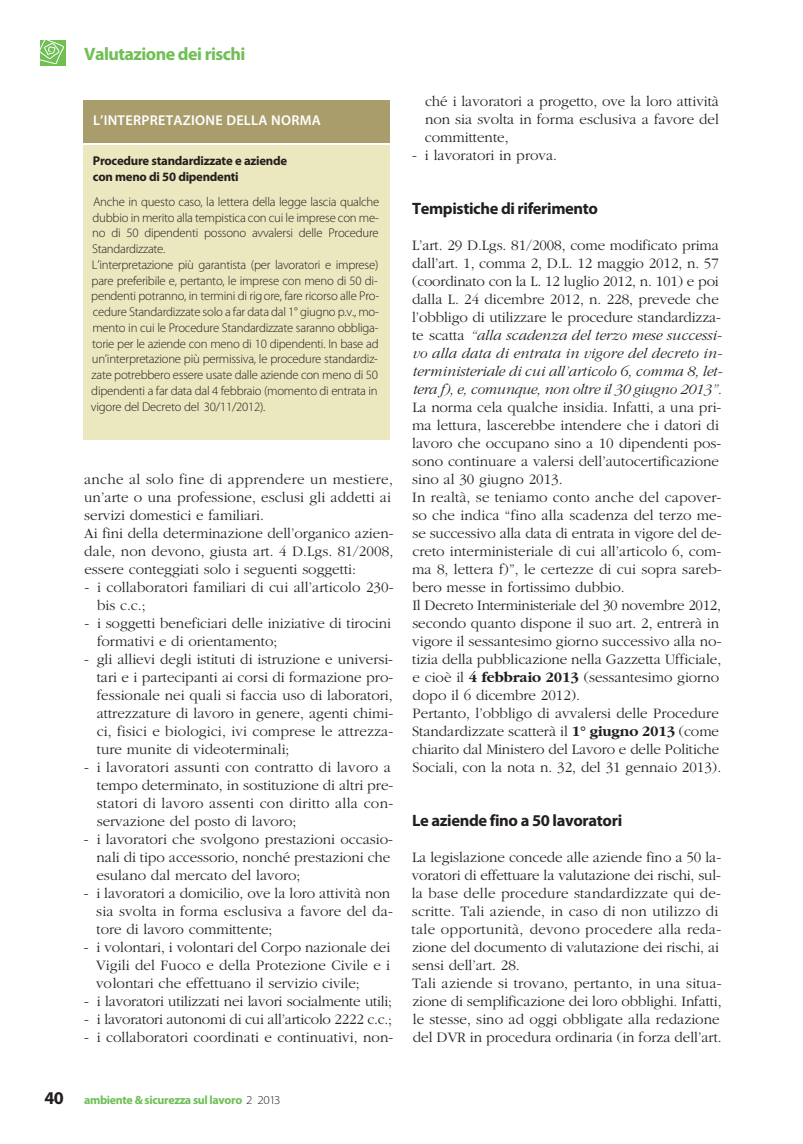
<style>
.page{position:relative;width:803px;height:1144px;background:#fff}
.page>*{position:absolute;margin:0;border:0;box-sizing:border-box;transform-origin:0 0}
.t1{font:700 18px "Myriad Pro";letter-spacing:-.03em;color:#6fbf54}
.t2{font:700 16.5px "Myriad Pro";letter-spacing:-.02em;color:#231f20}
.t3{font:300 15px/18px "Garamond";color:#231f20}
.t4{font:600 14.25px "Myriad Pro";letter-spacing:.02em;color:#fff}
.t5{font:300 12.75px/15.8px "Myriad Pro";letter-spacing:-.02em;color:#231f20}
.t6{font:700 12.75px/15.8px "Myriad Pro";letter-spacing:-.02em;color:#231f20}
.t7{font:700 12px "Myriad Pro";letter-spacing:-.03em;color:#6fbf54}
.s1{font-size:18px;color:#231f20}
.s2{font-weight:300;font-stretch:semi-expanded;color:#231f20}
.s3{font-style:italic}
.s4{font-weight:700}
</style>
<div class="page">
<div style="left:40px;top:40px;width:26px;height:26px;background:#6fbf54"></div>
<svg style="left:40px;top:40px;width:24px;height:24px"></svg>
<div style="left:83px;top:100px;width:307px;height:42px;background:#aa9d6c"></div>
<div style="left:83px;top:145px;width:307px;height:294px;background:#ebe7be"></div>
<p class="t1" style="left:84px;top:47px;width:163px">Valutazione dei rischi</p>
<p class="t4" style="left:93px;top:115px;width:229px">L’INTERPRETAZIONE DELLA NORMA</p>
<p class="t6" style="left:93px;top:154px;width:196px">Procedure standardizzate e aziende con meno di 50 dipendenti</p>
<p class="t5" style="left:91px;top:194px;width:290px">Anche in questo caso, la lettera della legge lascia qualche dubbio in merito alla tempistica con cui le imprese con me&shy;no di 50 dipendenti possono avvalersi delle Procedure Standardizzate.<br>L’interpretazione più garantista (per lavoratori e imprese) pare preferibile e, pertanto, le imprese con meno di 50 di&shy;pendenti potranno, in termini di rigore, fare ricorso alle Pro&shy;cedure Standardizzate solo a far data dal 1° giugno p.v., mo&shy;mento in cui le Procedure Standardizzate saranno obbliga&shy;torie per le aziende con meno di 10 dipendenti. In base ad un’interpretazione più permissiva, le procedure standardiz&shy;zate potrebbero essere usate dalle aziende con meno di 50 dipendenti a far data dal 4 febbraio (momento di entrata in vigore del Decreto del 30/11/2012).</p>
<p class="t3" style="left:84px;top:470px;width:311px">anche al solo fine di apprendere un mestiere, un’arte o una professione, esclusi gli addetti ai servizi domestici e familiari.<br>Ai fini della determinazione dell’organico azien&shy;dale, non devono, giusta art. 4 D.Lgs. 81/2008, essere conteggiati solo i seguenti soggetti:</p>
<p class="t3" style="left:97px;top:578px;width:298px;text-indent:-13px">- i collaboratori familiari di cui all’articolo 230- bis c.c.;</p>
<p class="t3" style="left:97px;top:614px;width:296px;text-indent:-13px">- i soggetti beneficiari delle iniziative di tirocini formativi e di orientamento;</p>
<p class="t3" style="left:97px;top:650px;width:298px;text-align:justify;text-indent:-13px">- gli allievi degli istituti di istruzione e universi&shy;tari e i partecipanti ai corsi di formazione pro&shy;fessionale nei quali si faccia uso di laboratori, attrezzature di lavoro in genere, agenti chimi&shy;ci, fisici e biologici, ivi comprese le attrezza&shy;ture munite di videoterminali;</p>
<p class="t3" style="left:97px;top:758px;width:298px;text-indent:-13px">- i lavoratori assunti con contratto di lavoro a tempo determinato, in sostituzione di altri pre&shy;statori di lavoro assenti con diritto alla con&shy;servazione del posto di lavoro;</p>
<p class="t3" style="left:96px;top:830px;width:298px;text-indent:-12px">- i lavoratori che svolgono prestazioni occasio&shy;nali di tipo accessorio, nonché prestazioni che esulano dal mercato del lavoro;</p>
<p class="t3" style="left:96px;top:884px;width:298px;text-indent:-13px">- i lavoratori a domicilio, ove la loro attività non sia svolta in forma esclusiva a favore del da&shy;tore di lavoro committente;</p>
<p class="t3" style="left:96px;top:938px;width:296px;text-align:justify;text-indent:-12px">- i volontari, i volontari del Corpo nazionale dei Vigili del Fuoco e della Protezione Civile e i volontari che effettuano il servizio civile;</p>
<p class="t3" style="left:84px;top:992px;width:309px">- i lavoratori utilizzati nei lavori socialmente utili;</p>
<p class="t3" style="left:84px;top:1010px;width:309px">- i lavoratori autonomi di cui all’articolo 2222 c.c.;</p>
<p class="t3" style="left:84px;top:1028px;width:311px">- i collaboratori coordinati e continuativi, non-</p>
<p class="t7" style="left:44px;top:1094px;width:238px"><span class="s1">40</span> ambiente &amp; sicurezza sul lavoro <span class="s2">2 2013</span></p>
<p class="t3" style="left:425px;top:92px;width:296px;text-align:justify">ché i lavoratori a progetto, ove la loro attività non sia svolta in forma esclusiva a favore del committente,</p>
<p class="t3" style="left:412px;top:146px;width:146px">- i lavoratori in prova.</p>
<p class="t2" style="left:412px;top:202px;width:187px">Tempistiche di riferimento</p>
<p class="t3" style="left:412px;top:236px;width:311px">L’art. 29 D.Lgs. 81/2008, come modificato prima dall’art. 1, comma 2, D.L. 12 maggio 2012, n. 57 (coordinato con la L. 12 luglio 2012, n. 101) e poi dalla L. 24 dicembre 2012, n. 228, prevede che l’obbligo di utilizzare le procedure standardizza&shy;te scatta <span class="s3">“alla scadenza del terzo mese successi&shy;vo alla data di entrata in vigore del decreto in&shy;terministeriale di cui all’articolo 6, comma 8, let&shy;tera f), e, comunque, non oltre il 30 giugno 2013”.</span></p>
<p class="t3" style="left:412px;top:398px;width:311px">La norma cela qualche insidia. Infatti, a una pri&shy;ma lettura, lascerebbe intendere che i datori di lavoro che occupano sino a 10 dipendenti pos&shy;sono continuare a valersi dell’autocertificazione sino al 30 giugno 2013.<br>In realtà, se teniamo conto anche del capover&shy;so che indica “fino alla scadenza del terzo me&shy;se successivo alla data di entrata in vigore del de&shy;creto interministeriale di cui all’articolo 6, com&shy;ma 8, lettera f)”, le certezze di cui sopra sareb&shy;bero messe in fortissimo dubbio.<br>Il Decreto Interministeriale del 30 novembre 2012, secondo quanto dispone il suo art. 2, entrerà in vigore il sessantesimo giorno successivo alla no&shy;tizia della pubblicazione nella Gazzetta Ufficiale, e cioè il <span class="s4">4 febbraio 2013</span> (sessantesimo giorno dopo il 6 dicembre 2012).<br>Pertanto, l’obbligo di avvalersi delle Procedure Standardizzate scatterà il <span class="s4">1° giugno 2013</span> (come chiarito dal Ministero del Lavoro e delle Politiche Sociali, con la nota n. 32, del 31 gennaio 2013).</p>
<p class="t2" style="left:412px;top:814px;width:212px">Le aziende fino a 50 lavoratori</p>
<p class="t3" style="left:412px;top:848px;width:312px">La legislazione concede alle aziende fino a 50 la&shy;voratori di effettuare la valutazione dei rischi, sul&shy;la base delle procedure standardizzate qui de&shy;scritte. Tali aziende, in caso di non utilizzo di tale opportunità, devono procedere alla reda&shy;zione del documento di valutazione dei rischi, ai sensi dell’art. 28.<br>Tali aziende si trovano, pertanto, in una situa&shy;zione di semplificazione dei loro obblighi. Infatti, le stesse, sino ad oggi obbligate alla redazione del DVR in procedura ordinaria (in forza dell’art.</p>
</div>
